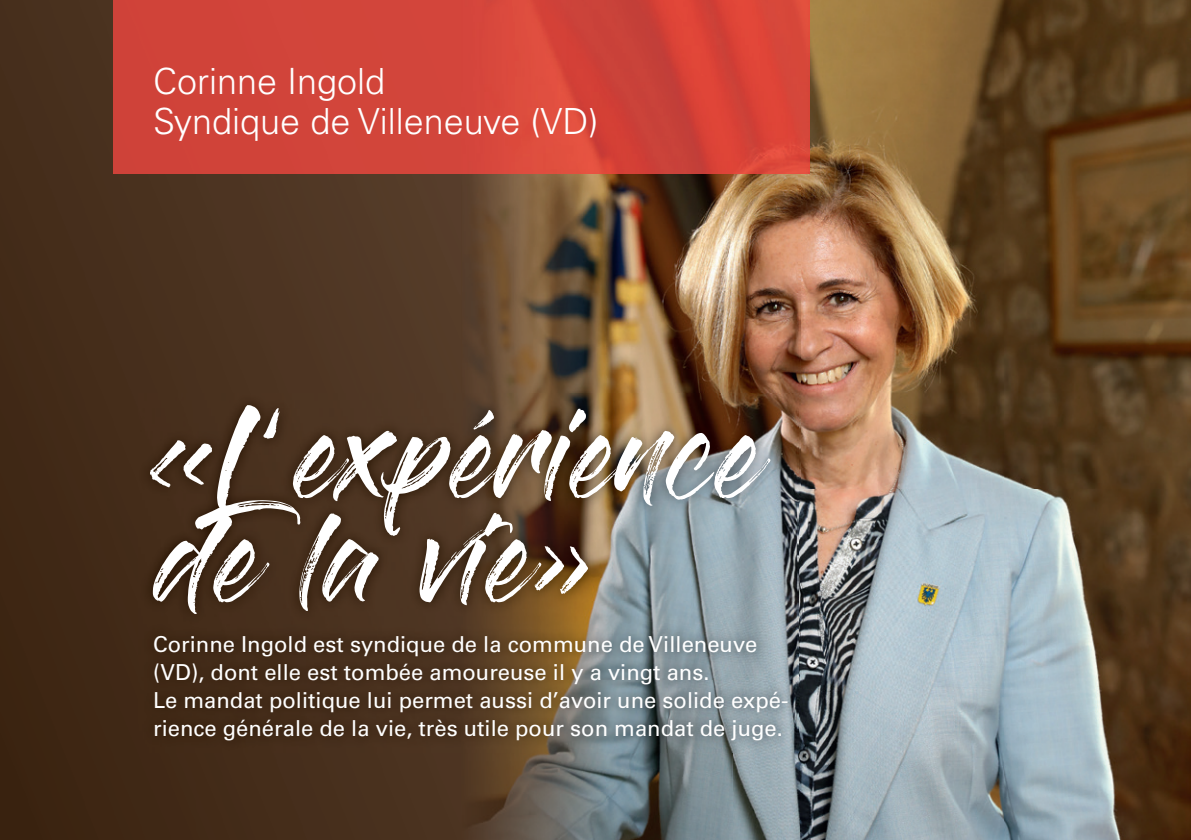
<style>
.page{position:relative;width:1191px;height:840px;background:#fff}
.page>*{position:absolute;margin:0;border:0;box-sizing:border-box;transform-origin:0 0}
.t1{font:90px/104px "Gloss And Bloom";color:#fff}
.t2{font:300 36px/40px "Univers LT Std";color:#fff}
.t3{font:22px/28px "Univers LT Std";color:#fff}
</style>
<div class="page">
<img style="left:801px;top:0;width:390px;height:839px">
<div style="left:0;top:141px;width:197px;height:698px;background:#422a17"></div>
<img style="left:197px;top:751px;width:535px;height:88px">
<div style="left:197px;top:174px;width:264px;height:219px;background:#503724"></div>
<div style="left:0;top:0;width:113px;height:141px;background:#48301d"></div>
<img style="left:461px;top:174px;width:340px;height:245px">
<img style="left:732px;top:419px;width:69px;height:420px">
<img style="left:138px;top:393px;width:660px;height:358px">
<img style="left:113px;top:0;width:696px;height:174px">
<h2 class="t2" style="left:153px;top:61px;width:447px">Corinne Ingold<br>Syndique de Villeneuve (VD)</h2>
<h1 class="t1" style="left:153px;top:414px;width:607px">«L’expérience de la vie»</h1>
<p class="t3" style="left:153px;top:629px;width:637px">Corinne Ingold est syndique de la commune de Villeneuve (VD), dont elle est tombée amoureuse il y a vingt ans.<br>Le mandat politique lui permet aussi d’avoir une solide expé&shy;rience générale de la vie, très utile pour son mandat de juge.</p>
</div>
